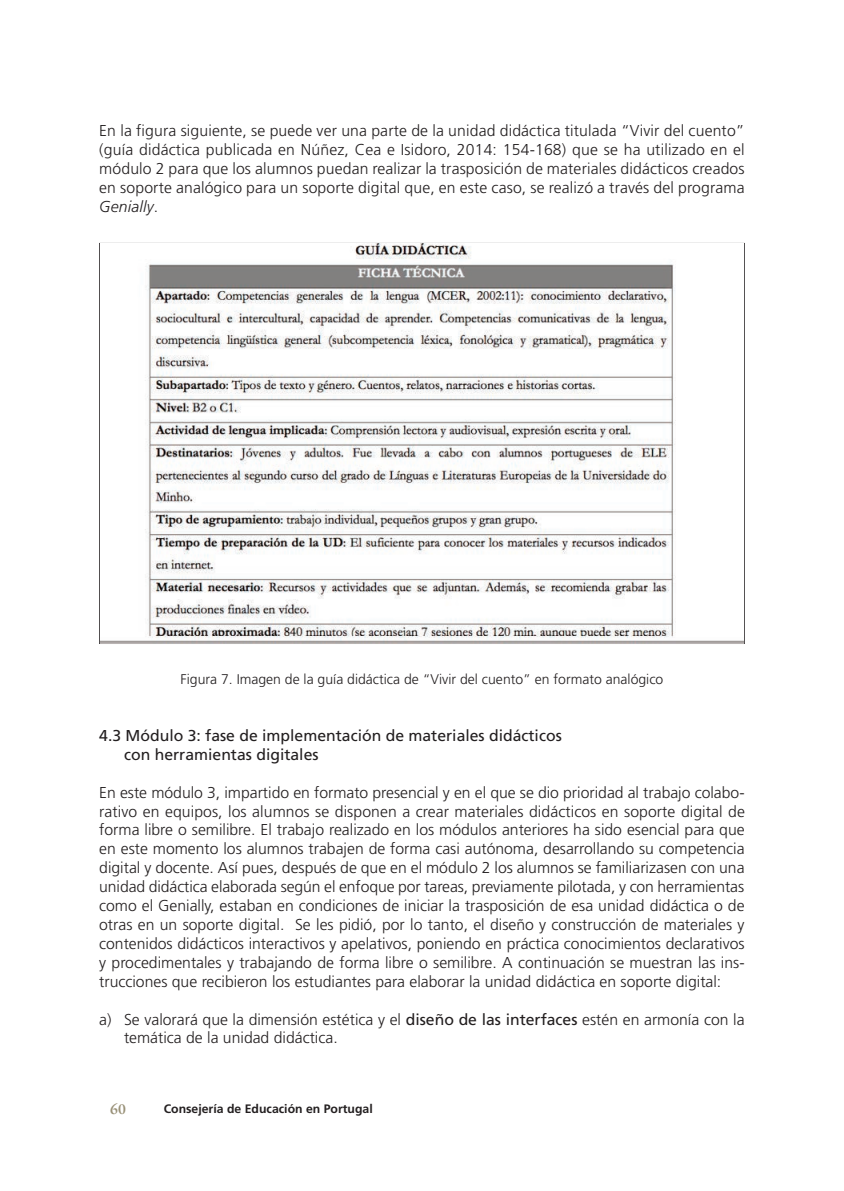
<style>
.page{position:relative;width:844px;height:1191px;background:#fff}
.page>*{position:absolute;margin:0;border:0;box-sizing:border-box;transform-origin:0 0}
.t1{font:300 15.75px/18.9px "Frutiger";color:#231f20;text-align:justify}
.t2{font:15.75px/18.9px "Frutiger";color:#231f20}
.t3{font:600 15.75px "Garamond Premr Pro";color:#999178}
.t4{font:300 14px "Frutiger";color:#231f20}
.t5{font:700 12.25px "Frutiger";color:#231f20}
.s1{font-style:italic}
.s2{font-weight:400}
</style>
<div class="page">
<img style="left:100px;top:244px;width:643px;height:399px">
<p class="t1" style="left:99px;top:122px;width:646px">En la figura siguiente, se puede ver una parte de la unidad didáctica titulada “Vivir del cuento” (guía didáctica publicada en Núñez, Cea e Isidoro, 2014: 154-168) que se ha utilizado en el módulo 2 para que los alumnos puedan realizar la trasposición de materiales didácticos creados en soporte analógico para un soporte digital que, en este caso, se realizó a través del programa <span class="s1">Genially</span>.</p>
<p class="t4" style="left:180px;top:673px;width:484px">Figura 7. Imagen de la guía didáctica de “Vivir del cuento” en formato analógico</p>
<p class="t2" style="left:124px;top:727px;width:439px;text-indent:-25px">4.3 Módulo 3: fase de implementación de materiales didácticos con herramientas digitales</p>
<p class="t1" style="left:99px;top:784px;width:647px">En este módulo 3, impartido en formato presencial y en el que se dio prioridad al trabajo colabo&shy;rativo en equipos, los alumnos se disponen a crear materiales didácticos en soporte digital de forma libre o semilibre. El trabajo realizado en los módulos anteriores ha sido esencial para que en este momento los alumnos trabajen de forma casi autónoma, desarrollando su competencia digital y docente. Así pues, después de que en el módulo 2 los alumnos se familiarizasen con una unidad didáctica elaborada según el enfoque por tareas, previamente pilotada, y con herramientas como el Genially, estaban en condiciones de iniciar la trasposición de esa unidad didáctica o de otras en un soporte digital. Se les pidió, por lo tanto, el diseño y construcción de materiales y contenidos didácticos interactivos y apelativos, poniendo en práctica conocimientos declarativos y procedimentales y trabajando de forma libre o semilibre. A continuación se muestran las ins&shy;trucciones que recibieron los estudiantes para elaborar la unidad didáctica en soporte digital:</p>
<p class="t1" style="left:124px;top:1010px;width:622px;text-indent:-25px">a) Se valorará que la dimensión estética y el <span class="s2">diseño de las interfaces</span> estén en armonía con la temática de la unidad didáctica.</p>
<p class="t3" style="left:110px;top:1102px;width:17px">60</p>
<p class="t5" style="left:164px;top:1104px;width:210px">Consejería de Educación en Portugal</p>
</div>
